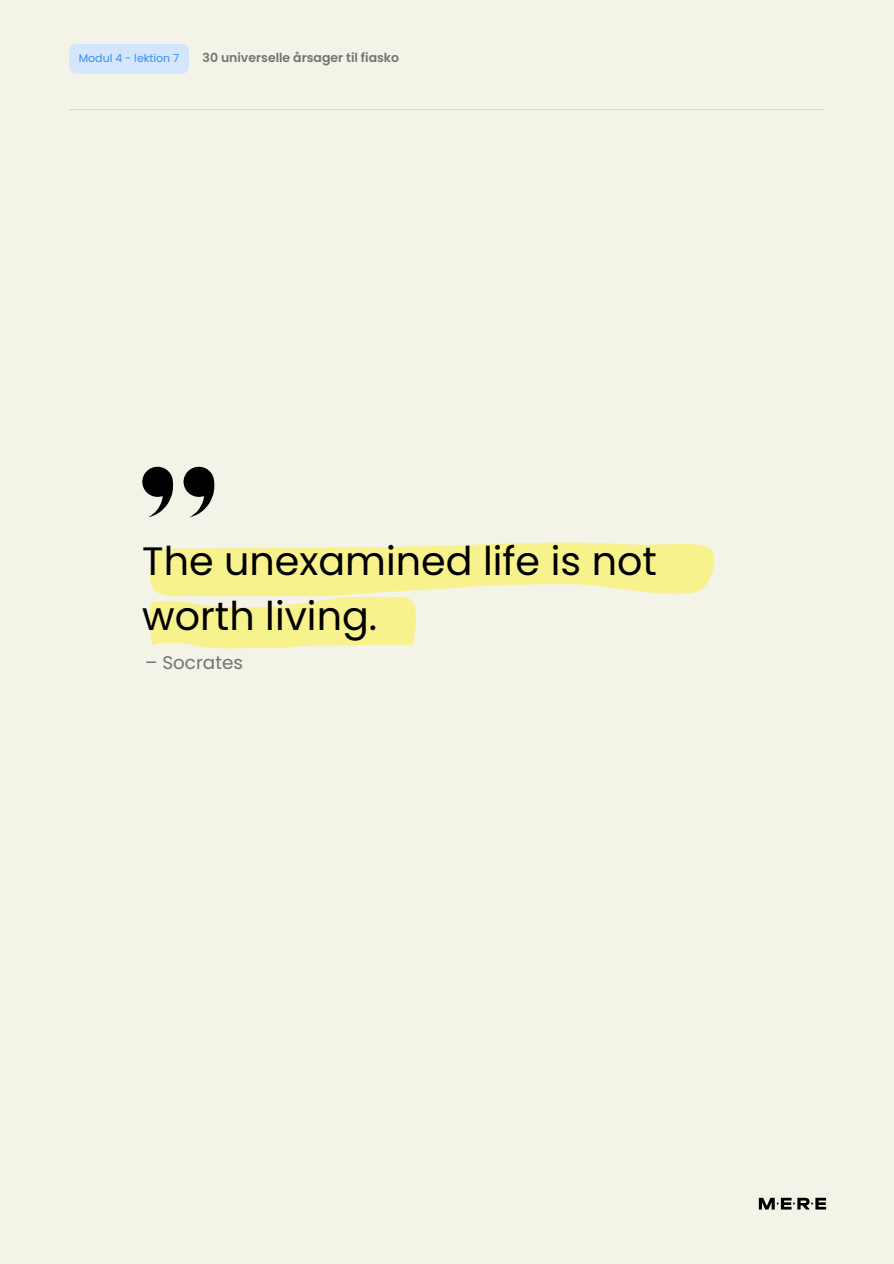
<style>
.page{position:relative;width:894px;height:1264px;background:#fff}
.page>*{position:absolute;margin:0;border:0;box-sizing:border-box;transform-origin:0 0}
.t1{font:39.6px/55.2px "Poppins";color:#000}
.t2{font:18.3px "Poppins";color:#737373}
.t3{font:600 12.45px "Poppins";color:#737373}
.t4{font:10.95px "Poppins";color:#398df1}
</style>
<div class="page">
<div style="left:0;top:0;width:893px;height:1263px;background:#f3f3e7"></div>
<svg style="left:150px;top:542px;width:564px;height:53px;fill:#f8f28d"></svg>
<svg style="left:150px;top:597px;width:265px;height:51px;fill:#f8f28d"></svg>
<svg style="left:183px;top:467px;width:31px;height:50px"></svg>
<svg style="left:142px;top:467px;width:31px;height:50px"></svg>
<hr style="left:69px;top:109px;width:755px;height:1px;background:#d9d9d9">
<svg style="left:758px;top:1197px;width:67px;height:12px"></svg>
<div style="left:69px;top:44px;width:120px;height:30px;background:#d4e6fc"></div>
<h1 class="t4" style="left:79px;top:50px;width:102px">Modul 4 - lektion 7</h1>
<p class="t3" style="left:202px;top:49px;width:198px">30 universelle årsager til fiasko</p>
<p class="t1" style="left:142px;top:533px;width:516px">The unexamined life is not worth living.</p>
<h3 class="t2" style="left:145px;top:649px;width:99px">– Socrates</h3>
</div>
